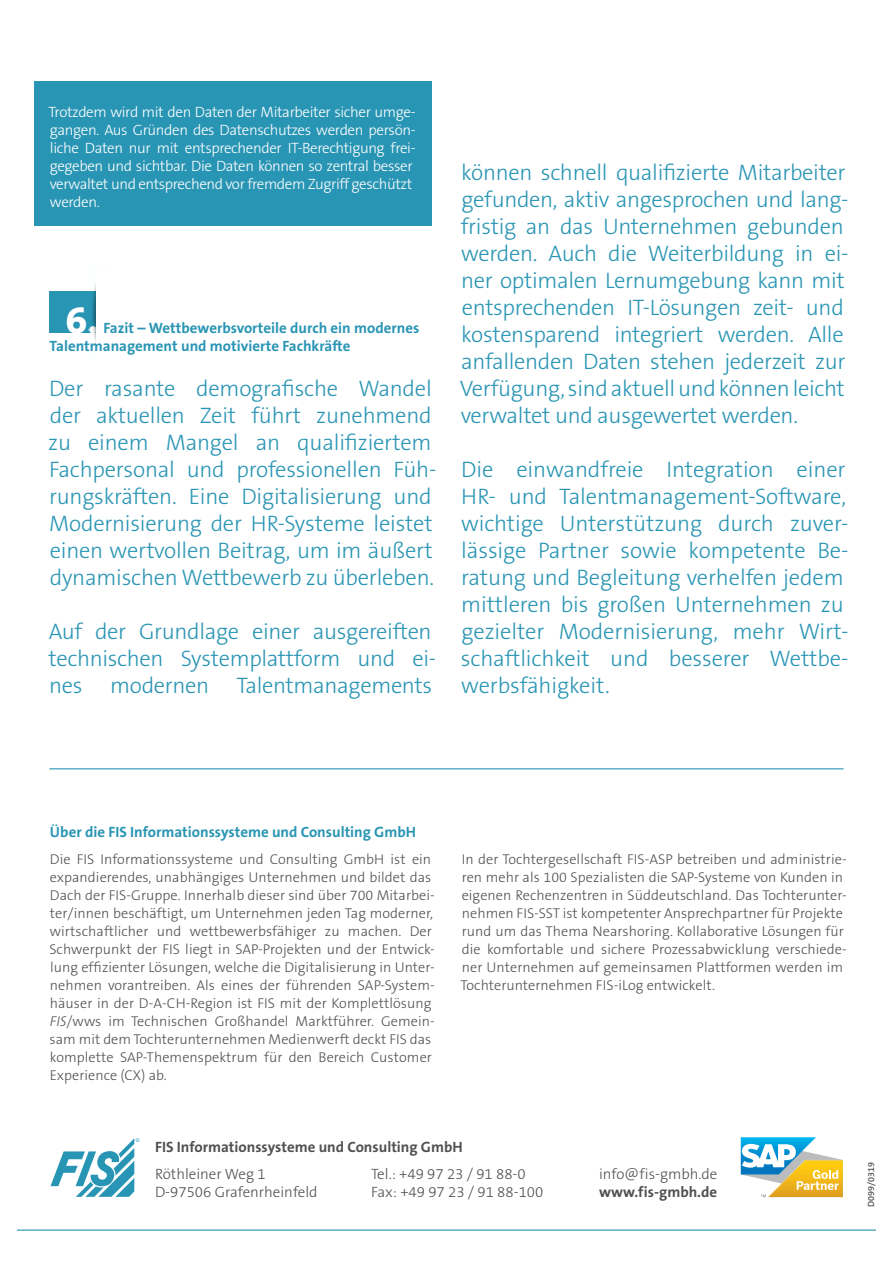
<style>
.page{position:relative;width:893px;height:1263px;background:#fff}
.page>*{position:absolute;margin:0;border:0;box-sizing:border-box;transform-origin:0 0}
.t1{font:800 39px "The Sans B8";color:#fff}
.t2{font:300 22.5px/27px "The Sans B3";letter-spacing:-.01em;color:#2995b4}
.t3{font:300 15px/18px "The Sans B3";letter-spacing:-.025em;color:#fff}
.t4{font:700 15px/18px "The Sans B7";color:#2995b4}
.t5{font:300 15px "The Sans B3";color:#4f5152}
.t6{font:700 15px "The Sans B7";color:#4f5152}
.t7{font:300 14.25px/18px "The Sans B3";letter-spacing:.005em;color:#4f5152}
.t8{font:600 9px "The Sans B6";color:#4f5152}
.s1{font-style:italic}
</style>
<div class="page">
<div style="left:34px;top:81px;width:397px;height:144px;background:#2995b4"></div>
<div style="left:49px;top:291px;width:48px;height:42px;background:#2995b4"></div>
<svg style="left:92px;top:283px;width:4px;height:60px"></svg>
<div style="left:96px;top:270px;width:80px;height:90px;background:#fff"></div>
<hr style="left:17px;top:1229px;width:859px;height:2px;background:#2995b4">
<svg style="left:741px;top:1137px;width:102px;height:60px"></svg>
<svg style="left:50px;top:1138px;width:90px;height:59px"></svg>
<hr style="left:49px;top:768px;width:794px;height:1px;background:#2995b4">
<p class="t3" style="left:49px;top:103px;width:369px">Trotzdem wird mit den Daten der Mitarbeiter sicher umge&shy;gangen. Aus Gründen des Datenschutzes werden persön&shy;liche Daten nur mit entsprechender IT-Berechtigung frei&shy;gegeben und sichtbar. Die Daten können so zentral besser verwaltet und entsprechend vor fremdem Zugriff geschützt werden.</p>
<h1 class="t1" style="left:66px;top:299px;width:34px">6.</h1>
<p class="t4" style="left:50px;top:319px;width:371px;text-indent:54px">Fazit – Wettbewerbsvorteile durch ein modernes<br>Talentmanagement und motivierte Fachkräfte</p>
<p class="t2" style="left:48px;top:376px;width:390px">Der rasante demografische Wandel der aktuellen Zeit führt zunehmend zu einem Mangel an qualifiziertem Fachpersonal und professionellen Füh&shy;rungskräften. Eine Digitalisierung und Modernisierung der HR-Systeme leistet einen wertvollen Beitrag, um im äußert dynamischen Wettbewerb zu überleben.</p>
<h2 class="t2" style="left:49px;top:619px;width:389px">Auf der Grundlage einer ausgereiften technischen Systemplattform und ei&shy;nes modernen Talentmanagements</h2>
<p class="t2" style="left:460px;top:160px;width:390px">können schnell qualifizierte Mitarbeiter gefunden, aktiv angesprochen und lang&shy;fristig an das Unternehmen gebunden werden. Auch die Weiterbildung in ei&shy;ner optimalen Lernumgebung kann mit entsprechenden IT-Lösungen zeit- und kostensparend integriert werden. Alle anfallenden Daten stehen jederzeit zur Verfügung, sind aktuell und können leicht verwaltet und ausgewertet werden.</p>
<p class="t2" style="left:461px;top:457px;width:389px">Die einwandfreie Integration einer HR- und Talentmanagement-Software, wichtige Unterstützung durch zuver&shy;lässige Partner sowie kompetente Be&shy;ratung und Begleitung verhelfen jedem mittleren bis großen Unternehmen zu gezielter Modernisierung, mehr Wirt&shy;schaftlichkeit und besserer Wettbe&shy;werbsfähigkeit.</p>
<p class="t4" style="left:50px;top:823px;width:368px">Über die FIS Informationssysteme und Consulting GmbH</p>
<p class="t7" style="left:49px;top:851px;width:387px">Die FIS Informationssysteme und Consulting GmbH ist ein expandierendes, unabhängiges Unternehmen und bildet das Dach der FIS-Gruppe. Innerhalb dieser sind über 700 Mitarbei&shy;ter/innen beschäftigt, um Unternehmen jeden Tag moderner, wirtschaftlicher und wettbewerbsfähiger zu machen. Der Schwerpunkt der FIS liegt in SAP-Projekten und der Entwick&shy;lung effizienter Lösungen, welche die Digitalisierung in Unter&shy;nehmen vorantreiben. Als eines der führenden SAP-System&shy;häuser in der D-A-CH-Region ist FIS mit der Komplettlösung <span class="s1">FIS</span>/wws im Technischen Großhandel Marktführer. Gemein&shy;sam mit dem Tochterunternehmen Medienwerft deckt FIS das komplette SAP-Themenspektrum für den Bereich Customer Experience (CX) ab.</p>
<p class="t7" style="left:460px;top:851px;width:388px">In der Tochtergesellschaft FIS-ASP betreiben und administrie&shy;ren mehr als 100 Spezialisten die SAP-Systeme von Kunden in eigenen Rechenzentren in Süddeutschland. Das Tochterunter&shy;nehmen FIS-SST ist kompetenter Ansprechpartner für Projekte rund um das Thema Nearshoring. Kollaborative Lösungen für die komfortable und sichere Prozessabwicklung verschiede&shy;ner Unternehmen auf gemeinsamen Plattformen werden im Tochterunternehmen FIS-iLog entwickelt.</p>
<p class="t6" style="left:155px;top:1139px;width:309px">FIS Informationssysteme und Consulting GmbH</p>
<p class="t5" style="left:155px;top:1166px;width:112px">Röthleiner Weg 1</p>
<p class="t5" style="left:371px;top:1166px;width:156px">Tel.: +49 97 23 / 91 88-0</p>
<p class="t5" style="left:599px;top:1166px;width:120px">info@fis-gmbh.de</p>
<p class="t5" style="left:155px;top:1184px;width:164px">D-97506 Grafenrheinfeld</p>
<p class="t5" style="left:371px;top:1184px;width:174px">Fax: +49 97 23 / 91 88-100</p>
<p class="t6" style="left:599px;top:1184px;width:120px">www.fis-gmbh.de</p>
<p class="t8" style="left:866px;top:1207px;width:46px;rotate:-90deg">D099/0319</p>
</div>
